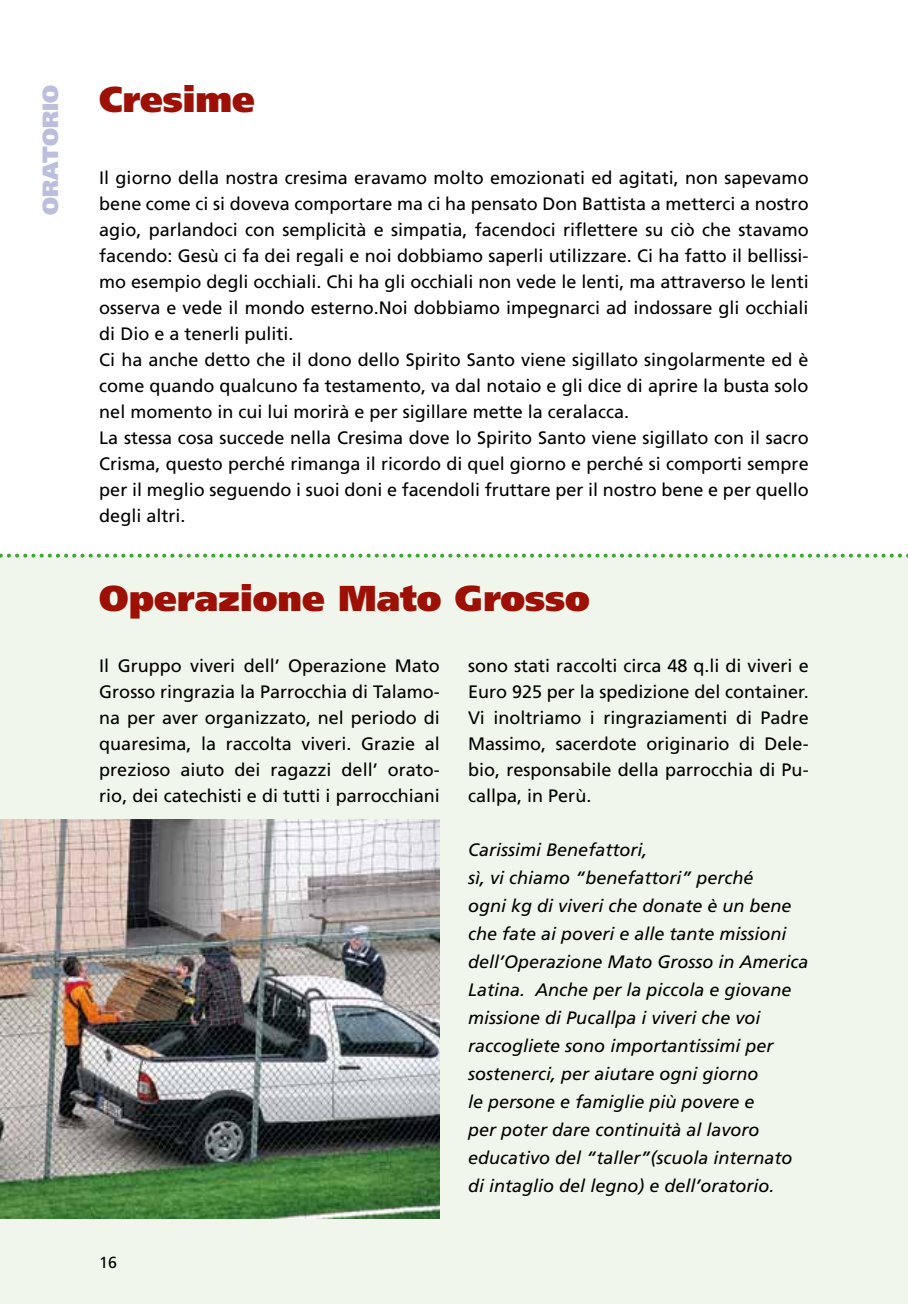
<style>
.page{position:relative;width:908px;height:1304px;background:#fff}
.page>*{position:absolute;margin:0;border:0;box-sizing:border-box;transform-origin:0 0}
.t1{font:900 36px "Frutiger";color:#9c1006}
.t2{font:900 22px "Frutiger";color:#bbbedc}
.t3{font:18px/26px "Frutiger";color:#000;text-align:justify}
.t4{font:italic 18px/28px "Frutiger";color:#000}
.t5{font:16px "Frutiger";color:#000}
</style>
<div class="page">
<div style="left:0;top:556px;width:907px;height:748px;background:#f1f6ec"></div>
<img style="left:0;top:819px;width:439px;height:400px">
<svg style="left:0;top:554px;width:899px;height:4px"></svg>
<p class="t2" style="left:37px;top:215px;width:131px;rotate:-90deg">oratorio</p>
<h1 class="t1" style="left:99px;top:78px;width:157px">Cresime</h1>
<p class="t3" style="left:99px;top:165px;width:710px;text-align:left">I l giorno della nostra cresima eravamo molto emozionati ed agitati, non sapevamo bene come ci si doveva comportare ma ci ha pensato Don Battista a metterci a nostro agio, parlandoci con semplicità e simpatia, facendoci riflettere su ciò che stavamo facendo: Gesù ci fa dei regali e noi dobbiamo saperli utilizzare. Ci ha fatto il bellissi&shy;mo esempio degli occhiali. Chi ha gli occhiali non vede le lenti, ma attraverso le lenti osserva e vede il mondo esterno.Noi dobbiamo impegnarci ad indossare gli occhiali di Dio e a tenerli puliti.<br>Ci ha anche detto che il dono dello Spirito Santo viene sigillato singolarmente ed è come quando qualcuno fa testamento, va dal notaio e gli dice di aprire la busta solo nel momento in cui lui morirà e per sigillare mette la ceralacca.<br>La stessa cosa succede nella Cresima dove lo Spirito Santo viene sigillato con il sacro Crisma, questo perché rimanga il ricordo di quel giorno e perché si comporti sempre per il meglio seguendo i suoi doni e facendoli fruttare per il nostro bene e per quello degli altri.</p>
<h1 class="t1" style="left:99px;top:577px;width:492px">Operazione Mato Grosso</h1>
<p class="t3" style="left:99px;top:652px;width:342px">I l Gruppo viveri dell’ Operazione Mato Grosso ringrazia la Parrocchia di Talamo&shy;na per aver organizzato, nel periodo di quaresima, la raccolta viveri. Grazie al prezioso aiuto dei ragazzi dell’ orato&shy;rio, dei catechisti e di tutti i parrocchiani</p>
<p class="t3" style="left:468px;top:652px;width:342px">sono stati raccolti circa 48 q.li di viveri e Euro 925 per la spedizione del container.<br>Vi inoltriamo i ringraziamenti di Padre Massimo, sacerdote originario di Dele&shy;bio, responsabile della parrocchia di Pu&shy;callpa, in Perù.</p>
<p class="t4" style="left:468px;top:835px;width:342px">Carissimi Benefattori,<br>sì, vi chiamo “benefattori” perché<br>ogni kg di viveri che donate è un bene che fate ai poveri e alle tante missioni dell’Operazione Mato Grosso in America Latina. Anche per la piccola e giovane missione di Pucallpa i viveri che voi raccogliete sono importantissimi per sostenerci, per aiutare ogni giorno<br>le persone e famiglie più povere e<br>per poter dare continuità al lavoro educativo del “taller”(scuola internato di intaglio del legno) e dell’oratorio.</p>
<p class="t5" style="left:99px;top:1253px;width:19px">16</p>
</div>
